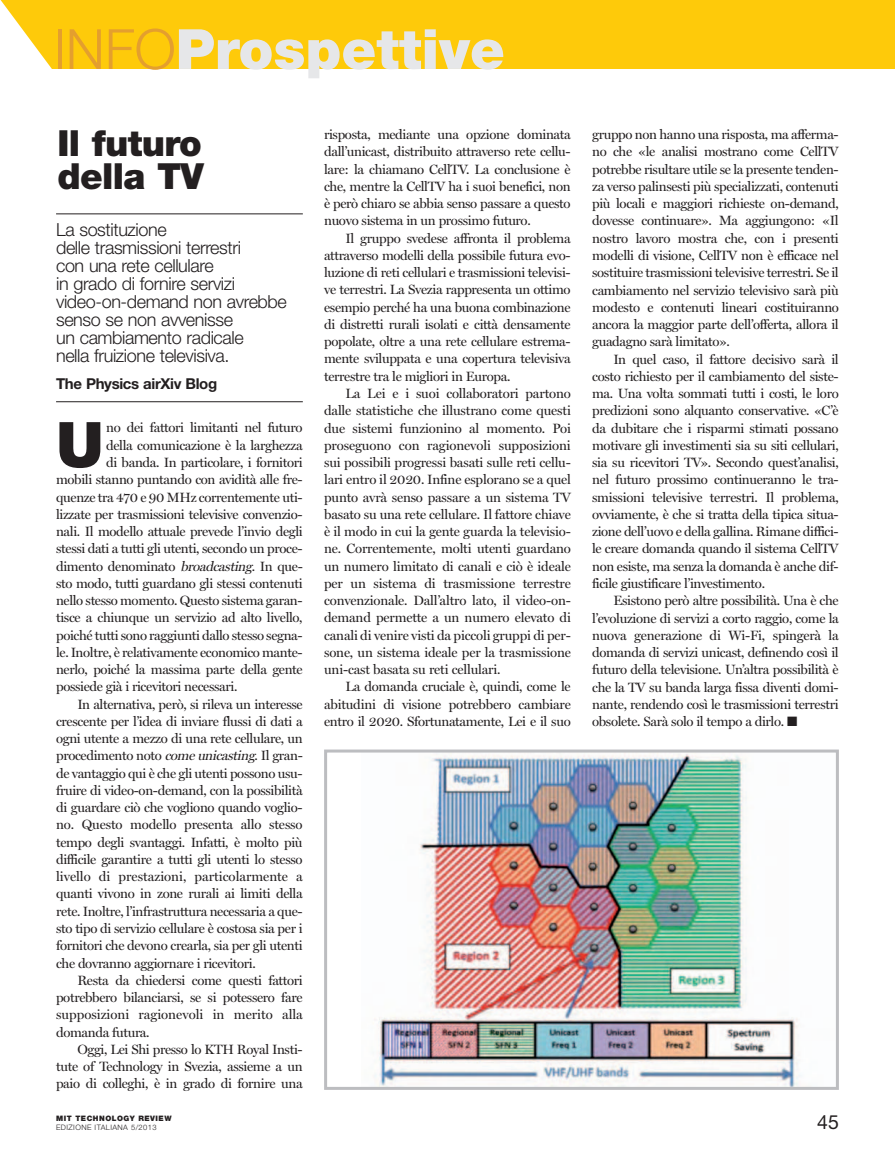
<style>
.page{position:relative;width:895px;height:1163px;background:#fff}
.page>*{position:absolute;margin:0;border:0;box-sizing:border-box;transform-origin:0 0}
.t1{font:900 62.7px "Helvetica Neue LT Std";color:#231f20}
.t2{font:900 55.5px "Helvetica Neue LT Std";color:#e6e7e9}
.t3{font:900 36px/33px "Helvetica Neue LT Std";letter-spacing:-.02em;color:#231f20}
.t4{font:19.5px "Helvetica Neue LT Std";color:#231f20}
.t5{font:300 18px/18px "Helvetica Neue LT Std";letter-spacing:-.02em;color:#231f20}
.t6{font:700 15px "Helvetica Neue LT Std";letter-spacing:-.02em;color:#231f20}
.t7{font:13.5px/17.2px "Miller Display";letter-spacing:-.025em;color:#231f20;text-align:justify}
.t8{font:13.5px "Miller Display";color:#231f20}
.t9{font:300 7.5px "Helvetica Neue LT Std";letter-spacing:.055em;color:#231f20}
.t10{font:900 7.5px "Helvetica Neue LT Std";letter-spacing:.065em;color:#231f20}
.s1{font-weight:300;color:#e49f2e}
.s2{font-style:italic}
</style>
<div class="page">
<div style="left:0;top:0;width:894px;height:69px;background:#feca0a"></div>
<hr style="left:56px;top:213px;width:247px;height:1px;background:#231f20">
<hr style="left:56px;top:401px;width:247px;height:1px;background:#231f20">
<img style="left:374px;top:753px;width:428px;height:332px">
<div style="left:324px;top:749px;width:514px;height:340px;border:3px solid #bcbdc0"></div>
<svg style="left:0;top:0;width:52px;height:69px"></svg>
<h2 class="t2" style="left:53px;top:29px;width:453px"><span class="s1">INFO</span>Prospettive</h2>
<h3 class="t3" style="left:58px;top:129px;width:148px">Il futuro della TV</h3>
<h3 class="t5" style="left:56px;top:222px;width:232px">La sostituzione<br>delle trasmissioni terrestri<br>con una rete cellulare<br>in grado di fornire servizi video-on-demand non avrebbe senso se non avvenisse<br>un cambiamento radicale<br>nella fruizione televisiva.</h3>
<p class="t6" style="left:56px;top:378px;width:163px">The Physics airXiv Blog</p>
<h1 class="t1" style="left:56px;top:422px;width:49px">U</h1>
<p class="t7" style="left:106px;top:419px;width:198px">no dei fattori limitanti nel futuro</p>
<p class="t7" style="left:106px;top:436px;width:198px">della comunicazione è la larghezza</p>
<p class="t7" style="left:106px;top:453px;width:198px">di banda. In particolare, i fornitori</p>
<p class="t7" style="left:56px;top:471px;width:248px">mobili stanno puntando con avidità alle fre-</p>
<p class="t7" style="left:56px;top:488px;width:248px">quenze tra 470 e 90 MHz correntemente uti-</p>
<p class="t7" style="left:56px;top:505px;width:248px">lizzate per trasmissioni televisive convenzio-</p>
<p class="t7" style="left:56px;top:522px;width:248px">nali. Il modello attuale prevede l’invio degli</p>
<p class="t7" style="left:56px;top:540px;width:248px">stessi dati a tutti gli utenti, secondo un proce-</p>
<p class="t7" style="left:56px;top:557px;width:248px">dimento denominato <span class="s2">broadcasting</span>. In que-</p>
<p class="t7" style="left:56px;top:574px;width:248px">sto modo, tutti guardano gli stessi contenuti</p>
<p class="t7" style="left:56px;top:591px;width:248px">nello stesso momento. Questo sistema garan-</p>
<p class="t7" style="left:56px;top:609px;width:248px">tisce a chiunque un servizio ad alto livello,</p>
<p class="t7" style="left:56px;top:626px;width:248px">poiché tutti sono raggiunti dallo stesso segna-</p>
<p class="t7" style="left:56px;top:643px;width:248px">le. Inoltre, è relativamente economico mante-</p>
<p class="t7" style="left:56px;top:660px;width:248px">nerlo, poiché la massima parte della gente</p>
<p class="t7" style="left:56px;top:678px;width:183px">possiede già i ricevitori necessari.</p>
<p class="t7" style="left:77px;top:695px;width:227px">In alternativa, però, si rileva un interesse</p>
<p class="t7" style="left:56px;top:712px;width:248px">crescente per l’idea di inviare flussi di dati a</p>
<p class="t7" style="left:56px;top:729px;width:248px">ogni utente a mezzo di una rete cellulare, un</p>
<p class="t7" style="left:56px;top:747px;width:248px">procedimento noto <span class="s2">come unicasting</span>. Il gran-</p>
<p class="t7" style="left:56px;top:764px;width:248px">de vantaggio qui è che gli utenti possono usu-</p>
<p class="t7" style="left:56px;top:781px;width:248px">fruire di video-on-demand, con la possibilità</p>
<p class="t7" style="left:56px;top:798px;width:248px">di guardare ciò che vogliono quando voglio-</p>
<p class="t7" style="left:56px;top:816px;width:248px">no. Questo modello presenta allo stesso</p>
<p class="t7" style="left:56px;top:833px;width:248px">tempo degli svantaggi. Infatti, è molto più</p>
<p class="t7" style="left:56px;top:850px;width:248px">difficile garantire a tutti gli utenti lo stesso</p>
<p class="t8" style="left:56px;top:868px;width:248px">livello di prestazioni, particolarmente a</p>
<p class="t7" style="left:56px;top:885px;width:248px">quanti vivono in zone rurali ai limiti della</p>
<p class="t7" style="left:56px;top:902px;width:248px">rete. Inoltre, l’infrastruttura necessaria a que-</p>
<p class="t7" style="left:56px;top:919px;width:248px">sto tipo di servizio cellulare è costosa sia per i</p>
<p class="t7" style="left:56px;top:936px;width:248px">fornitori che devono crearla, sia per gli utenti</p>
<p class="t7" style="left:56px;top:954px;width:201px">che dovranno aggiornare i ricevitori.</p>
<p class="t7" style="left:77px;top:971px;width:227px">Resta da chiedersi come questi fattori</p>
<p class="t7" style="left:56px;top:988px;width:248px">potrebbero bilanciarsi, se si potessero fare</p>
<p class="t8" style="left:56px;top:1006px;width:248px">supposizioni ragionevoli in merito alla</p>
<p class="t7" style="left:56px;top:1023px;width:95px">domanda futura.</p>
<p class="t7" style="left:77px;top:1040px;width:227px">Oggi, Lei Shi presso lo KTH Royal Insti-</p>
<p class="t7" style="left:56px;top:1057px;width:248px">tute of Technology in Svezia, assieme a un</p>
<p class="t7" style="left:56px;top:1074px;width:248px">paio di colleghi, è in grado di fornire una</p>
<p class="t7" style="left:324px;top:126px;width:248px">risposta, mediante una opzione dominata dall’unicast, distribuito attraverso rete cellu&shy;lare: la chiamano CellTV. La conclusione è che, mentre la CellTV ha i suoi benefici, non è però chiaro se abbia senso passare a questo nuovo sistema in un prossimo futuro.</p>
<p class="t7" style="left:324px;top:229px;width:248px;text-indent:21px">Il gruppo svedese affronta il problema attraverso modelli della possibile futura evo&shy;luzione di reti cellulari e trasmissioni televisi&shy;ve terrestri. La Svezia rappresenta un ottimo esempio perché ha una buona combinazione di distretti rurali isolati e città densamente popolate, oltre a una rete cellulare estrema&shy;mente sviluppata e una copertura televisiva terrestre tra le migliori in Europa.</p>
<p class="t7" style="left:324px;top:384px;width:248px;text-indent:21px">La Lei e i suoi collaboratori partono dalle statistiche che illustrano come questi due sistemi funzionino al momento. Poi proseguono con ragionevoli supposizioni sui possibili progressi basati sulle reti cellu&shy;lari entro il 2020. Infine esplorano se a quel punto avrà senso passare a un sistema TV basato su una rete cellulare. Il fattore chiave è il modo in cui la gente guarda la televisio&shy;ne. Correntemente, molti utenti guardano un numero limitato di canali e ciò è ideale per un sistema di trasmissione terrestre convenzionale. Dall’altro lato, il video-on&shy;demand permette a un numero elevato di canali di venire visti da piccoli gruppi di per&shy;sone, un sistema ideale per la trasmissione uni-cast basata su reti cellulari.</p>
<p class="t7" style="left:324px;top:678px;width:248px;text-indent:21px">La domanda cruciale è, quindi, come le abitudini di visione potrebbero cambiare entro il 2020. Sfortunatamente, Lei e il suo</p>
<p class="t7" style="left:592px;top:126px;width:248px">gruppo non hanno una risposta, ma afferma&shy;no che «le analisi mostrano come CellTV potrebbe risultare utile se la presente tenden&shy;za verso palinsesti più specializzati, contenuti più locali e maggiori richieste on-demand, dovesse continuare». Ma aggiungono: «Il nostro lavoro mostra che, con i presenti modelli di visione, CellTV non è efficace nel sostituire trasmissioni televisive terrestri. Se il cambiamento nel servizio televisivo sarà più modesto e contenuti lineari costituiranno ancora la maggior parte dell’offerta, allora il guadagno sarà limitato».</p>
<p class="t7" style="left:592px;top:350px;width:248px;text-indent:21px">In quel caso, il fattore decisivo sarà il costo richiesto per il cambiamento del siste&shy;ma. Una volta sommati tutti i costi, le loro predizioni sono alquanto conservative. «C’è da dubitare che i risparmi stimati possano motivare gli investimenti sia su siti cellulari, sia su ricevitori TV». Secondo quest’analisi, nel futuro prossimo continueranno le tra&shy;smissioni televisive terrestri. Il problema, ovviamente, è che si tratta della tipica situa&shy;zione dell’uovo e della gallina. Rimane diffici&shy;le creare domanda quando il sistema CellTV non esiste, ma senza la domanda è anche dif&shy;ficile giustificare l’investimento.</p>
<p class="t7" style="left:592px;top:592px;width:248px;text-indent:21px">Esistono però altre possibilità. Una è che l’evoluzione di servizi a corto raggio, come la nuova generazione di Wi-Fi, spingerà la domanda di servizi unicast, definendo così il futuro della televisione. Un’altra possibilità è che la TV su banda larga fissa diventi domi&shy;nante, rendendo così le trasmissioni terrestri obsolete. Sarà solo il tempo a dirlo. ■</p>
<p class="t10" style="left:56px;top:1115px;width:117px">MIT TECHNOLOGY REVIEW</p>
<p class="t9" style="left:56px;top:1124px;width:102px">EDIZIONE ITALIANA 5/2013</p>
<h3 class="t4" style="left:817px;top:1115px;width:23px">45</h3>
</div>
